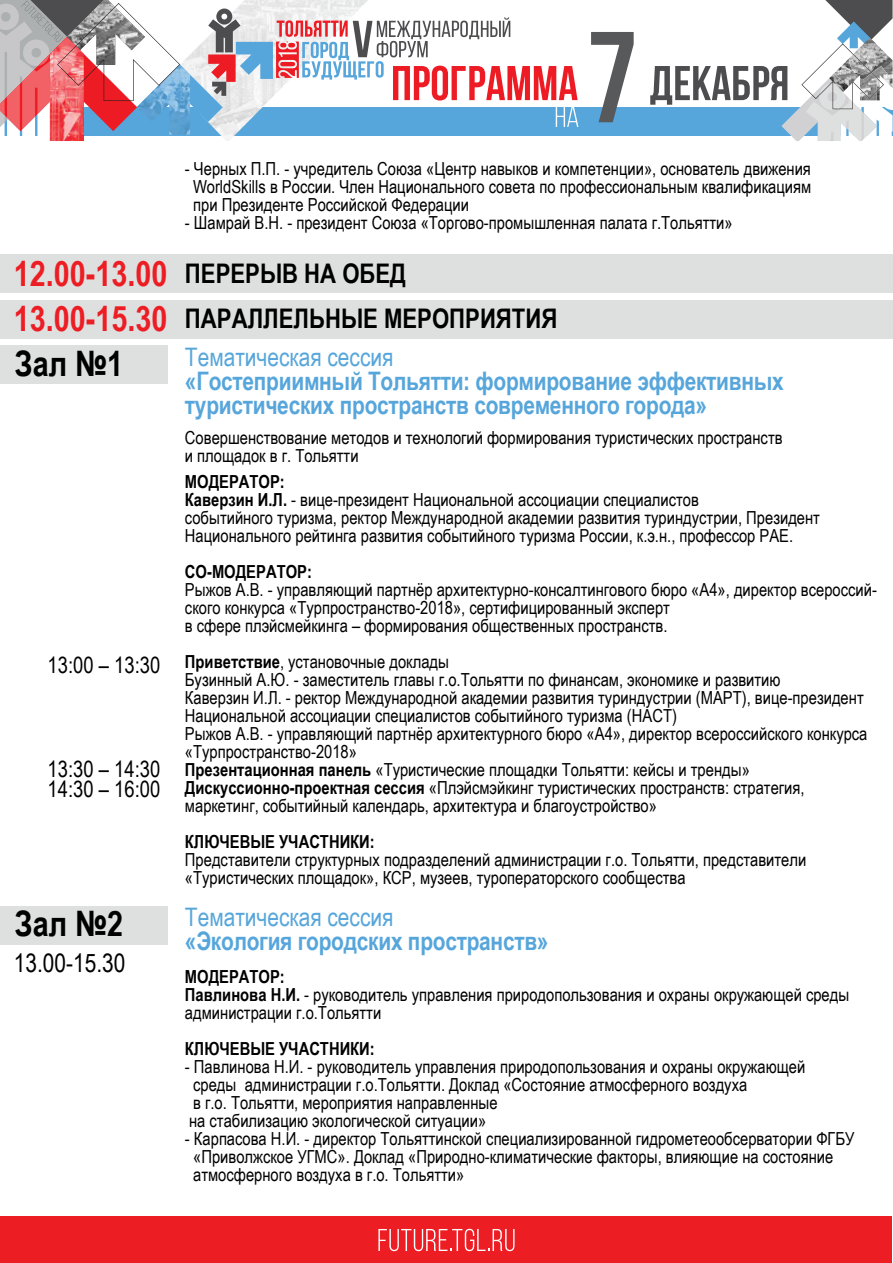
<style>
.page{position:relative;width:893px;height:1263px;background:#fff}
.page>*{position:absolute;margin:0;border:0;box-sizing:border-box;transform-origin:0 0}
.t1{font:700 129px "Bebas Neue";color:#58595b}
.t2{font:700 35.1px/45.8px "Arial Narrow";color:#ed1d24}
.t3{font:700 35.1px "Arial Narrow";color:#000}
.t4{font:700 27px/45.8px "Arial Narrow";color:#000}
.t5{font:700 25.5px/24px "Arial Narrow";letter-spacing:-.01em;color:#57a6db}
.t6{font:25.5px "Arial Narrow";color:#57a6db}
.t7{font:25.5px "Arial Narrow";color:#000}
.t8{font:22.5px/20.7px "Arial Narrow";color:#000}
.t9{font:18px/18px "Arial Narrow";color:#000}
.t10{font:700 18px "Arial Narrow";color:#000}
.s1{font-weight:700}
</style>
<div class="page">
<div style="left:0;top:107px;width:893px;height:29px;background:#57a6db"></div>
<svg style="left:650px;top:0;width:242px;height:141px"></svg>
<svg style="left:0;top:0;width:578px;height:141px"></svg>
<div style="left:1px;top:1217px;width:891px;height:46px;background:#ed1d24"></div>
<svg style="left:378px;top:1229px;width:136px;height:22px"></svg>
<div style="left:0;top:254px;width:893px;height:39px;background:#dee0e0"></div>
<div style="left:0;top:300px;width:893px;height:39px;background:#dee0e0"></div>
<div style="left:0;top:345px;width:168px;height:39px;background:#dee0e0"></div>
<div style="left:0;top:906px;width:168px;height:38px;background:#dee0e0"></div>
<h1 class="t1" style="left:587px;top:7px;width:53px">7</h1>
<p class="t9" style="left:193px;top:159px;width:619px;text-align:justify;text-indent:-8px">- Черных П.П. - учредитель Союза «Центр навыков и компетенции», основатель движения WorldSkills в России. Член Национального совета по профессиональным квалификациям при Президенте Российской Федерации</p>
<p class="t9" style="left:185px;top:213px;width:549px">- Шамрай В.Н. - президент Союза «Торгово-промышленная палата г.Тольятти»</p>
<h2 class="t2" style="left:14px;top:249px;width:155px">12.00-13.00<br>13.00-15.30</h2>
<h3 class="t4" style="left:185px;top:249px;width:222px">ПЕРЕРЫВ НА ОБЕД<br>Параллельные</h3>
<h3 class="t4" style="left:384px;top:294px;width:17px">мероприятия</h3>
<h3 class="t6" style="left:185px;top:338px;width:210px">Тематическая сессия</h3>
<h3 class="t5" style="left:185px;top:368px;width:600px">«Гостеприимный Тольятти: формирование эффективных туристических пространств современного города»</h3>
<h2 class="t3" style="left:15px;top:337px;width:110px">Зал №1</h2>
<p class="t8" style="left:47px;top:654px;width:114px">13:00 – 13:30</p>
<p class="t8" style="left:47px;top:757px;width:114px">13:30 – 14:30<br>14:30 – 16:00</p>
<h2 class="t3" style="left:15px;top:897px;width:110px">Зал №2</h2>
<h3 class="t7" style="left:14px;top:944px;width:113px">13.00-15.30</h3>
<p class="t9" style="left:185px;top:428px;width:599px">Совершенствование методов и технологий формирования туристических пространств и площадок в г. Тольятти</p>
<p class="t10" style="left:185px;top:468px;width:46px">Модератор</p>
<p class="t9" style="left:185px;top:472px;width:637px;text-indent:95px"><span class="s1">:<br>Каверзин И.Л.</span> - вице-президент Национальной ассоциации специалистов<br>событийного туризма, ректор Международной академии развития туриндустрии, Президент Национального рейтинга развития событийного туризма России, к.э.н., профессор РАЕ.</p>
<p class="t10" style="left:185px;top:558px;width:73px">Со-модератор</p>
<p class="t10" style="left:307px;top:558px;width:6px">:</p>
<p class="t9" style="left:185px;top:580px;width:694px">Рыжов А.В. - управляющий партнёр архитектурно-консалтингового бюро «А4», директор всероссий&shy;ского конкурса «Турпространство-2018», сертифицированный эксперт<br>в сфере плэйсмейкинга – формирования общественных пространств.</p>
<p class="t9" style="left:185px;top:652px;width:684px"><span class="s1">Приветствие</span>, установочные доклады<br>Бузинный А.Ю. - заместитель главы г.о.Тольятти по финансам, экономике и развитию<br>Каверзин И.Л. - ректор Международной академии развития туриндустрии (МАРТ), вице-президент Национальной ассоциации специалистов событийного туризма (НАСТ)<br>Рыжов А.В. - управляющий партнёр архитектурного бюро «А4», директор всероссийского конкурса «Турпространство-2018»<br><span class="s1">Презентационная панель</span> «Туристические площадки Тольятти: кейсы и тренды» <span class="s1">Дискуссионно-проектная сессия</span> «Плэйсмэйкинг туристических пространств: стратегия, маркетинг, событийный календарь, архитектура и благоустройство»</p>
<p class="t10" style="left:185px;top:828px;width:57px">Ключевые</p>
<p class="t10" style="left:279px;top:828px;width:31px">участники</p>
<p class="t10" style="left:370px;top:828px;width:6px">:</p>
<p class="t9" style="left:185px;top:850px;width:623px">Представители структурных подразделений администрации г.о. Тольятти, представители «Туристических площадок», КСР, музеев, туроператорского сообщества</p>
<h3 class="t6" style="left:185px;top:899px;width:210px">Тематическая сессия</h3>
<h3 class="t5" style="left:185px;top:928px;width:365px">«Экология городских пространств»</h3>
<p class="t10" style="left:185px;top:963px;width:46px">Модератор</p>
<p class="t9" style="left:185px;top:967px;width:666px;text-indent:95px"><span class="s1">:<br>Павлинова Н.И.</span> - руководитель управления природопользования и охраны окружающей среды администрации г.о.Тольятти</p>
<p class="t10" style="left:185px;top:1035px;width:57px">Ключевые</p>
<p class="t10" style="left:279px;top:1035px;width:31px">участники</p>
<p class="t10" style="left:370px;top:1035px;width:6px">:</p>
<p class="t9" style="left:185px;top:1057px;width:622px">- Павлинова Н.И. - руководитель управления природопользования и охраны окружающей среды администрации г.о.Тольятти. Доклад «Состояние атмосферного воздуха<br>в г.о. Тольятти, мероприятия направленные<br>на стабилизацию экологической ситуации»</p>
<p class="t9" style="left:193px;top:1129px;width:663px;text-indent:-8px">- Карпасова Н.И. - директор Тольяттинской специализированной гидрометеообсерватории ФГБУ «Приволжское УГМС». Доклад «Природно-климатические факторы, влияющие на состояние атмосферного воздуха в г.о. Тольятти»</p>
</div>
